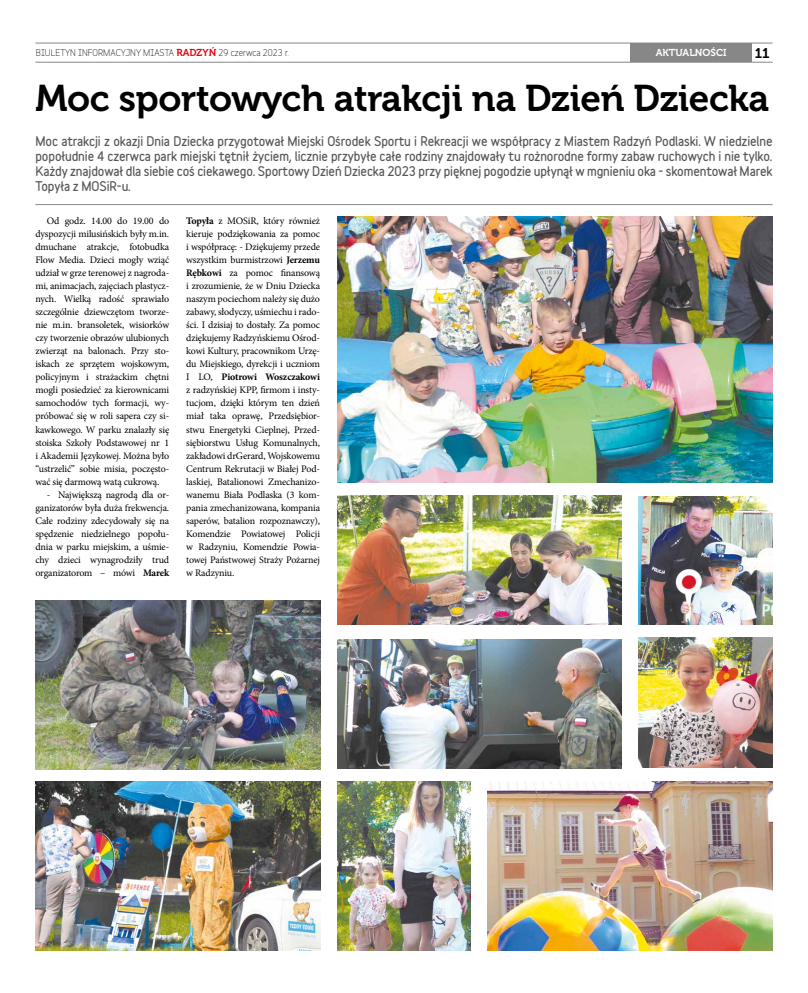
<style>
.page{position:relative;width:808px;height:993px;background:#fff}
.page>*{position:absolute;margin:0;border:0;box-sizing:border-box;transform-origin:0 0}
.t1{font:37px "Museo 700";letter-spacing:-.01em;color:#000}
.t2{font:14px "Museo 700";color:#000}
.t3{font:900 12px/15px "Variable";letter-spacing:-.01em;color:#575756;text-align:justify}
.t4{font:10px/13px "Minion Pro";letter-spacing:-.015em;color:#000;text-align:justify}
.t5{font:10px "Museo 700";color:#fff}
.t6{font:9px "Variable";color:#000}
.s1{font-family:"Museo 700";font-size:10px;color:#e30613}
.s2{font-weight:700}
</style>
<div class="page">
<hr style="left:35px;top:43px;width:737px;height:1px;background:#878787">
<hr style="left:35px;top:62px;width:737px;height:1px;background:#878787">
<div style="left:631px;top:43px;width:121px;height:19px;background:#878787"></div>
<hr style="left:35px;top:204px;width:737px;height:1px;background:#878787">
<img style="left:35px;top:600px;width:285px;height:168px">
<img style="left:35px;top:781px;width:285px;height:169px">
<img style="left:487px;top:781px;width:285px;height:169px">
<img style="left:337px;top:781px;width:134px;height:169px">
<img style="left:337px;top:216px;width:435px;height:266px">
<img style="left:337px;top:495px;width:285px;height:129px">
<img style="left:337px;top:639px;width:285px;height:129px">
<img style="left:639px;top:496px;width:133px;height:128px">
<img style="left:639px;top:637px;width:133px;height:130px">
<p class="t5" style="left:656px;top:47px;width:72px">AKTUALNOŚCI</p>
<p class="t6" style="left:36px;top:46px;width:254px">BIULETYN INFORMACYJNY MIASTA <span class="s1">RADZYŃ</span> 29 czerwca 2023 r.</p>
<h2 class="t2" style="left:755px;top:45px;width:16px">11</h2>
<h1 class="t1" style="left:35px;top:78px;width:735px">Moc sportowych atrakcji na Dzień Dziecka</h1>
<p class="t3" style="left:35px;top:133px;width:739px">Moc atrakcji z okazji Dnia Dziecka przygotował Miejski Ośrodek Sportu i Rekreacji we współpracy z Miastem Radzyń Podlaski. W niedzielne popołudnie 4 czerwca park miejski tętnił życiem, licznie przybyłe całe rodziny znajdowały tu rożnorodne formy zabaw ruchowych i nie tylko.<br>Każdy znajdował dla siebie coś ciekawego. Sportowy Dzień Dziecka 2023 przy pięknej pogodzie upłynął w mgnieniu oka - skomentował Marek Topyła z MOSiR-u.</p>
<p class="t4" style="left:35px;top:214px;width:135px;text-indent:11px">Od godz. 14.00 do 19.00 do dyspozycji milusińskich były m.in. dmuchane atrakcje, fotobudka Flow Media. Dzieci mogły wziąć udział w grze terenowej z nagroda&shy;mi, animacjach, zajęciach plastycz&shy;nych. Wielką radość sprawiało szczególnie dziewczętom tworze&shy;nie m.in. bransoletek, wisiorków czy tworzenie obrazów ulubionych zwierząt na balonach. Przy sto&shy;iskach ze sprzętem wojskowym, policyjnym i strażackim chętni mogli posiedzieć za kierownicami samochodów tych formacji, wy&shy;próbować się w roli sapera czy si&shy;kawkowego. W parku znalazły się stoiska Szkoły Podstawowej nr 1 i Akademii Językowej. Można było “ustrzelić” sobie misia, poczęsto&shy;wać się darmową watą cukrową.</p>
<p class="t4" style="left:35px;top:487px;width:135px;text-indent:11px">- Największą nagrodą dla or&shy;ganizatorów była duża frekwencja.<br>Całe rodziny zdecydowały się na spędzenie niedzielnego popołu&shy;dnia w parku miejskim, a uśmie&shy;chy dzieci wynagrodziły trud organizatorom – mówi <span class="s2">Marek</span></p>
<p class="t4" style="left:186px;top:214px;width:135px"><span class="s2">Topyła</span> z MOSiR, który również kieruje podziękowania za pomoc i współpracę: - Dziękujemy przede wszystkim burmistrzowi <span class="s2">Jerzemu Rębkowi</span> za pomoc finansową i zrozumienie, że w Dniu Dziecka naszym pociechom należy się dużo zabawy, słodyczy, uśmiechu i rado&shy;ści. I dzisiaj to dostały. Za pomoc dziękujemy Radzyńskiemu Ośrod&shy;kowi Kultury, pracownikom Urzę&shy;du Miejskiego, dyrekcji i uczniom I LO, <span class="s2">Piotrowi Woszczakowi </span>z radzyńskiej KPP, firmom i insty&shy;tucjom, dzięki którym ten dzień miał taka oprawę, Przedsiębior&shy;stwu Energetyki Cieplnej, Przed&shy;siębiorstwu Usług Komunalnych, zakładowi drGerard, Wojskowemu Centrum Rekrutacji w Białej Pod&shy;laskiej, Batalionowi Zmechanizo&shy;wanemu Biała Podlaska (3 kom&shy;pania zmechanizowana, kompania saperów, batalion rozpoznawczy), Komendzie Powiatowej Policji w Radzyniu, Komendzie Powia&shy;towej Państwowej Straży Pożarnej w Radzyniu.</p>
</div>
